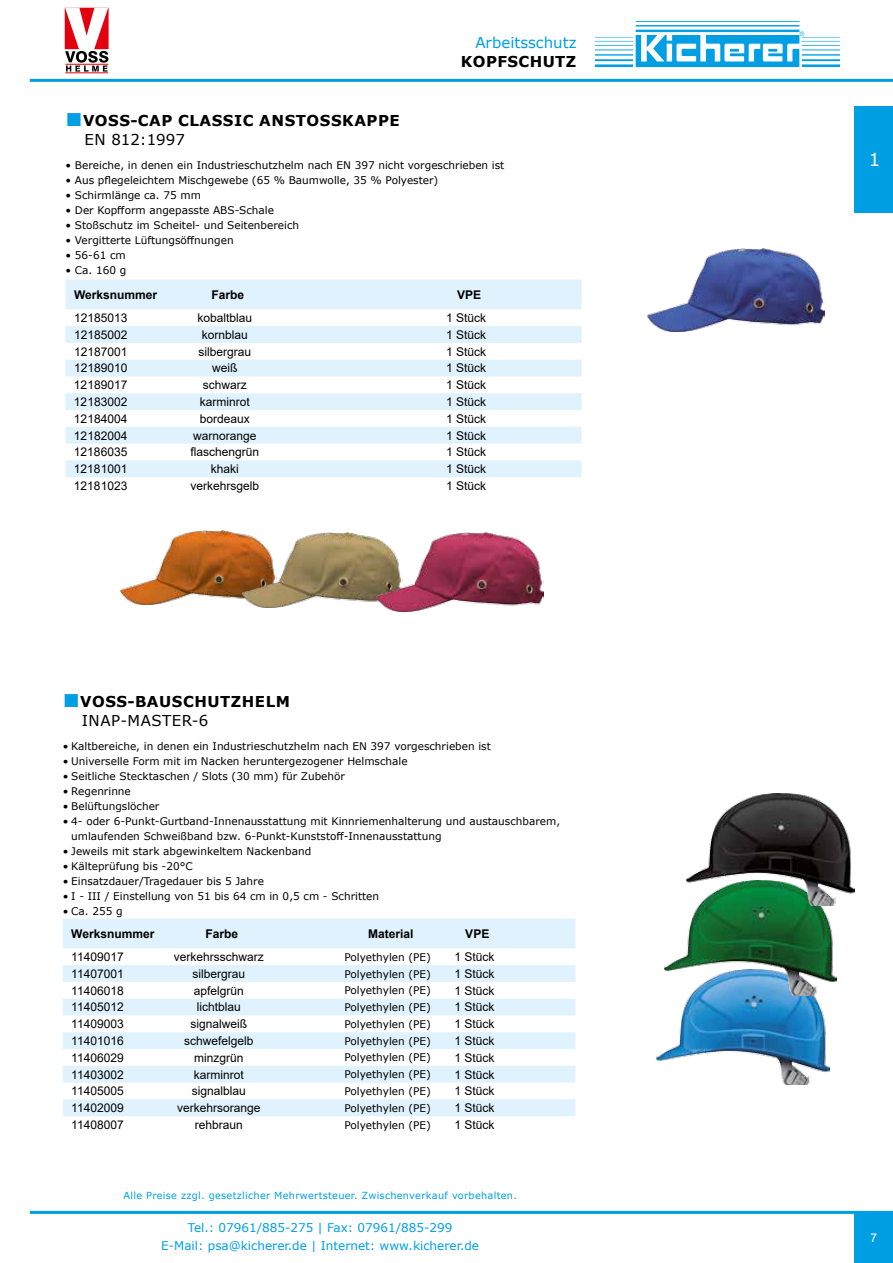
<style>
.page{position:relative;width:893px;height:1263px;background:#fff}
.page>*{position:absolute;margin:0;border:0;box-sizing:border-box;transform-origin:0 0}
.t1{font:18px "Verdana";color:#fff}
.t2{font:700 15px/19.4px "Verdana";letter-spacing:.035em;color:#000}
.t3{font:15px "Verdana";color:#009ee3}
.t4{font:12px "Arial";color:#000}
.t5{font:12px/18px "Verdana";color:#009ee3;text-align:center}
.t6{font:700 12px "Arial";color:#000}
.t7{font:12px "Arial";color:#fff}
.t8{font:10.5px/15px "Verdana";color:#000}
.t9{font:9.75px "Verdana";letter-spacing:.03em;color:#009ee3}
.s1{font-family:"Times New Roman";font-weight:400;font-size:28.5px;color:#009ee3}
.s2{font-weight:400}
</style>
<div class="page">
<hr style="left:30px;top:79px;width:863px;height:3px;background:#009ee3">
<hr style="left:30px;top:1211px;width:863px;height:3px;background:#009ee3">
<div style="left:854px;top:1211px;width:39px;height:52px;background:#009ee3"></div>
<div style="left:854px;top:106px;width:39px;height:107px;background:#009ee3"></div>
<svg style="left:595px;top:21px;width:245px;height:46px"></svg>
<svg style="left:65px;top:8px;width:43px;height:64px"></svg>
<hr style="left:65px;top:73px;width:43px;height:1px;background:#e3000f">
<hr style="left:65px;top:64px;width:43px;height:1px;background:#e3000f">
<div style="left:63px;top:918px;width:512px;height:30px;background:#dff2fd"></div>
<svg style="left:63px;top:965px;width:512px;height:151px;fill:#dff2fd"></svg>
<div style="left:66px;top:280px;width:515px;height:29px;background:#dff2fd"></div>
<svg style="left:66px;top:326px;width:515px;height:151px;fill:#dff2fd"></svg>
<img style="left:648px;top:249px;width:176px;height:83px">
<img style="left:120px;top:531px;width:123px;height:73px">
<img style="left:243px;top:533px;width:133px;height:75px">
<img style="left:376px;top:533px;width:167px;height:78px">
<img style="left:656px;top:995px;width:173px;height:89px">
<img style="left:664px;top:881px;width:172px;height:114px">
<img style="left:687px;top:794px;width:168px;height:112px">
<h2 class="t3" style="left:475px;top:32px;width:103px">Arbeitsschutz</h2>
<h2 class="t2" style="left:85px;top:111px;width:317px;text-indent:-19px"><span class="s1">■</span>VOSS-CAP CLASSIC ANSTOSSKAPPE<br><span class="s2">EN 812:1997</span></h2>
<h2 class="t2" style="left:461px;top:52px;width:117px">KOPFSCHUTZ</h2>
<p class="t8" style="left:66px;top:158px;width:440px">• Bereiche, in denen ein Industrieschutzhelm nach EN 397 nicht vorgeschrieben ist</p>
<p class="t8" style="left:66px;top:173px;width:374px">• Aus pflegeleichtem Mischgewebe (65 % Baumwolle, 35 % Polyester)</p>
<p class="t8" style="left:66px;top:188px;width:137px">• Schirmlänge ca. 75 mm</p>
<p class="t8" style="left:66px;top:203px;width:210px">• Der Kopfform angepasste ABS-Schale</p>
<p class="t8" style="left:66px;top:218px;width:235px">• Stoßschutz im Scheitel- und Seitenbereich</p>
<p class="t8" style="left:66px;top:233px;width:170px">• Vergitterte Lüftungsöffnungen</p>
<p class="t8" style="left:66px;top:248px;width:62px">• 56-61 cm</p>
<p class="t8" style="left:66px;top:263px;width:62px">• Ca. 160 g</p>
<p class="t6" style="left:74px;top:286px;width:85px">Werksnummer</p>
<p class="t6" style="left:211px;top:286px;width:34px">Farbe</p>
<p class="t6" style="left:457px;top:286px;width:26px">VPE</p>
<p class="t4" style="left:74px;top:310px;width:55px">12185013</p>
<p class="t4" style="left:197px;top:310px;width:56px">kobaltblau</p>
<p class="t4" style="left:446px;top:310px;width:42px">1 Stück</p>
<p class="t4" style="left:74px;top:326px;width:55px">12185002</p>
<p class="t4" style="left:202px;top:326px;width:48px">kornblau</p>
<p class="t4" style="left:446px;top:326px;width:42px">1 Stück</p>
<p class="t4" style="left:74px;top:343px;width:55px">12187001</p>
<p class="t4" style="left:198px;top:343px;width:54px">silbergrau</p>
<p class="t4" style="left:446px;top:343px;width:42px">1 Stück</p>
<p class="t4" style="left:74px;top:360px;width:55px">12189010</p>
<p class="t4" style="left:212px;top:360px;width:27px">weiß</p>
<p class="t4" style="left:446px;top:360px;width:42px">1 Stück</p>
<p class="t4" style="left:74px;top:377px;width:55px">12189017</p>
<p class="t4" style="left:203px;top:377px;width:46px">schwarz</p>
<p class="t4" style="left:446px;top:377px;width:42px">1 Stück</p>
<p class="t4" style="left:74px;top:394px;width:55px">12183002</p>
<p class="t4" style="left:200px;top:394px;width:52px">karminrot</p>
<p class="t4" style="left:446px;top:394px;width:42px">1 Stück</p>
<p class="t4" style="left:74px;top:410px;width:55px">12184004</p>
<p class="t4" style="left:200px;top:410px;width:52px">bordeaux</p>
<p class="t4" style="left:446px;top:410px;width:42px">1 Stück</p>
<p class="t4" style="left:74px;top:427px;width:55px">12182004</p>
<p class="t4" style="left:193px;top:427px;width:65px">warnorange</p>
<p class="t4" style="left:446px;top:427px;width:42px">1 Stück</p>
<p class="t4" style="left:74px;top:444px;width:55px">12186035</p>
<p class="t4" style="left:190px;top:444px;width:70px">flaschengrün</p>
<p class="t4" style="left:446px;top:444px;width:42px">1 Stück</p>
<p class="t4" style="left:74px;top:461px;width:55px">12181001</p>
<p class="t4" style="left:211px;top:461px;width:30px">khaki</p>
<p class="t4" style="left:446px;top:461px;width:42px">1 Stück</p>
<p class="t4" style="left:74px;top:477px;width:55px">12181023</p>
<p class="t4" style="left:190px;top:477px;width:70px">verkehrsgelb</p>
<p class="t4" style="left:446px;top:477px;width:42px">1 Stück</p>
<h2 class="t2" style="left:82px;top:691px;width:210px;text-indent:-19px"><span class="s1">■</span>VOSS-BAUSCHUTZHELM<br><span class="s2">INAP-MASTER-6</span></h2>
<p class="t8" style="left:63px;top:739px;width:430px">• Kaltbereiche, in denen ein Industrieschutzhelm nach EN 397 vorgeschrieben ist</p>
<p class="t8" style="left:63px;top:754px;width:346px">• Universelle Form mit im Nacken heruntergezogener Helmschale</p>
<p class="t8" style="left:63px;top:769px;width:284px">• Seitliche Stecktaschen / Slots (30 mm) für Zubehör</p>
<p class="t8" style="left:63px;top:784px;width:70px">• Regenrinne</p>
<p class="t8" style="left:63px;top:799px;width:98px">• Belüftungslöcher</p>
<p class="t8" style="left:71px;top:814px;width:490px;text-indent:-9px">• 4- oder 6-Punkt-Gurtband-Innenausstattung mit Kinnriemenhalterung und austauschbarem, umlaufenden Schweißband bzw. 6-Punkt-Kunststoff-Innenausstattung</p>
<p class="t8" style="left:63px;top:844px;width:250px">• Jeweils mit stark abgewinkeltem Nackenband</p>
<p class="t8" style="left:63px;top:859px;width:131px">• Kälteprüfung bis -20°C</p>
<p class="t8" style="left:63px;top:874px;width:203px">• Einsatzdauer/Tragedauer bis 5 Jahre</p>
<p class="t8" style="left:63px;top:889px;width:318px">• I - III / Einstellung von 51 bis 64 cm in 0,5 cm - Schritten</p>
<p class="t8" style="left:63px;top:904px;width:61px">• Ca. 255 g</p>
<p class="t6" style="left:71px;top:925px;width:85px">Werksnummer</p>
<p class="t6" style="left:206px;top:925px;width:34px">Farbe</p>
<p class="t6" style="left:368px;top:925px;width:47px">Material</p>
<p class="t6" style="left:465px;top:925px;width:26px">VPE</p>
<p class="t4" style="left:71px;top:948px;width:54px">11409017</p>
<p class="t4" style="left:174px;top:948px;width:92px">verkehrsschwarz</p>
<p class="t8" style="left:344px;top:949px;width:88px">Polyethylen (PE)</p>
<p class="t4" style="left:454px;top:948px;width:42px">1 Stück</p>
<p class="t4" style="left:71px;top:965px;width:54px">11407001</p>
<p class="t4" style="left:193px;top:965px;width:54px">silbergrau</p>
<p class="t8" style="left:344px;top:966px;width:88px">Polyethylen (PE)</p>
<p class="t4" style="left:454px;top:965px;width:42px">1 Stück</p>
<p class="t4" style="left:71px;top:982px;width:54px">11406018</p>
<p class="t4" style="left:194px;top:982px;width:52px">apfelgrün</p>
<p class="t8" style="left:344px;top:983px;width:88px">Polyethylen (PE)</p>
<p class="t4" style="left:454px;top:982px;width:42px">1 Stück</p>
<p class="t4" style="left:71px;top:999px;width:54px">11405012</p>
<p class="t4" style="left:197px;top:999px;width:46px">lichtblau</p>
<p class="t8" style="left:344px;top:1000px;width:88px">Polyethylen (PE)</p>
<p class="t4" style="left:454px;top:999px;width:42px">1 Stück</p>
<p class="t4" style="left:71px;top:1016px;width:54px">11409003</p>
<p class="t4" style="left:191px;top:1016px;width:58px">signalweiß</p>
<p class="t8" style="left:344px;top:1016px;width:88px">Polyethylen (PE)</p>
<p class="t4" style="left:454px;top:1016px;width:42px">1 Stück</p>
<p class="t4" style="left:71px;top:1032px;width:54px">11401016</p>
<p class="t4" style="left:184px;top:1032px;width:71px">schwefelgelb</p>
<p class="t8" style="left:344px;top:1033px;width:88px">Polyethylen (PE)</p>
<p class="t4" style="left:454px;top:1032px;width:42px">1 Stück</p>
<p class="t4" style="left:71px;top:1049px;width:54px">11406029</p>
<p class="t4" style="left:194px;top:1049px;width:51px">minzgrün</p>
<p class="t8" style="left:344px;top:1050px;width:88px">Polyethylen (PE)</p>
<p class="t4" style="left:454px;top:1049px;width:42px">1 Stück</p>
<p class="t4" style="left:71px;top:1066px;width:54px">11403002</p>
<p class="t4" style="left:194px;top:1066px;width:52px">karminrot</p>
<p class="t8" style="left:344px;top:1067px;width:88px">Polyethylen (PE)</p>
<p class="t4" style="left:454px;top:1066px;width:42px">1 Stück</p>
<p class="t4" style="left:71px;top:1083px;width:54px">11405005</p>
<p class="t4" style="left:192px;top:1083px;width:56px">signalblau</p>
<p class="t8" style="left:344px;top:1083px;width:88px">Polyethylen (PE)</p>
<p class="t4" style="left:454px;top:1083px;width:42px">1 Stück</p>
<p class="t4" style="left:71px;top:1100px;width:54px">11402009</p>
<p class="t4" style="left:177px;top:1100px;width:85px">verkehrsorange</p>
<p class="t8" style="left:344px;top:1100px;width:88px">Polyethylen (PE)</p>
<p class="t4" style="left:454px;top:1100px;width:42px">1 Stück</p>
<p class="t4" style="left:71px;top:1116px;width:54px">11408007</p>
<p class="t4" style="left:195px;top:1116px;width:50px">rehbraun</p>
<p class="t8" style="left:344px;top:1117px;width:88px">Polyethylen (PE)</p>
<p class="t4" style="left:454px;top:1116px;width:42px">1 Stück</p>
<p class="t9" style="left:123px;top:1189px;width:395px">Alle Preise zzgl. gesetzlicher Mehrwertsteuer. Zwischenverkauf vorbehalten.</p>
<p class="t5" style="left:161px;top:1219px;width:319px">Tel.: 07961/885-275 | Fax: 07961/885-299<br>E-Mail: psa@kicherer.de | Internet: www.kicherer.de</p>
<h1 class="t1" style="left:869px;top:147px;width:13px">1</h1>
<p class="t7" style="left:870px;top:1230px;width:8px">7</p>
</div>
